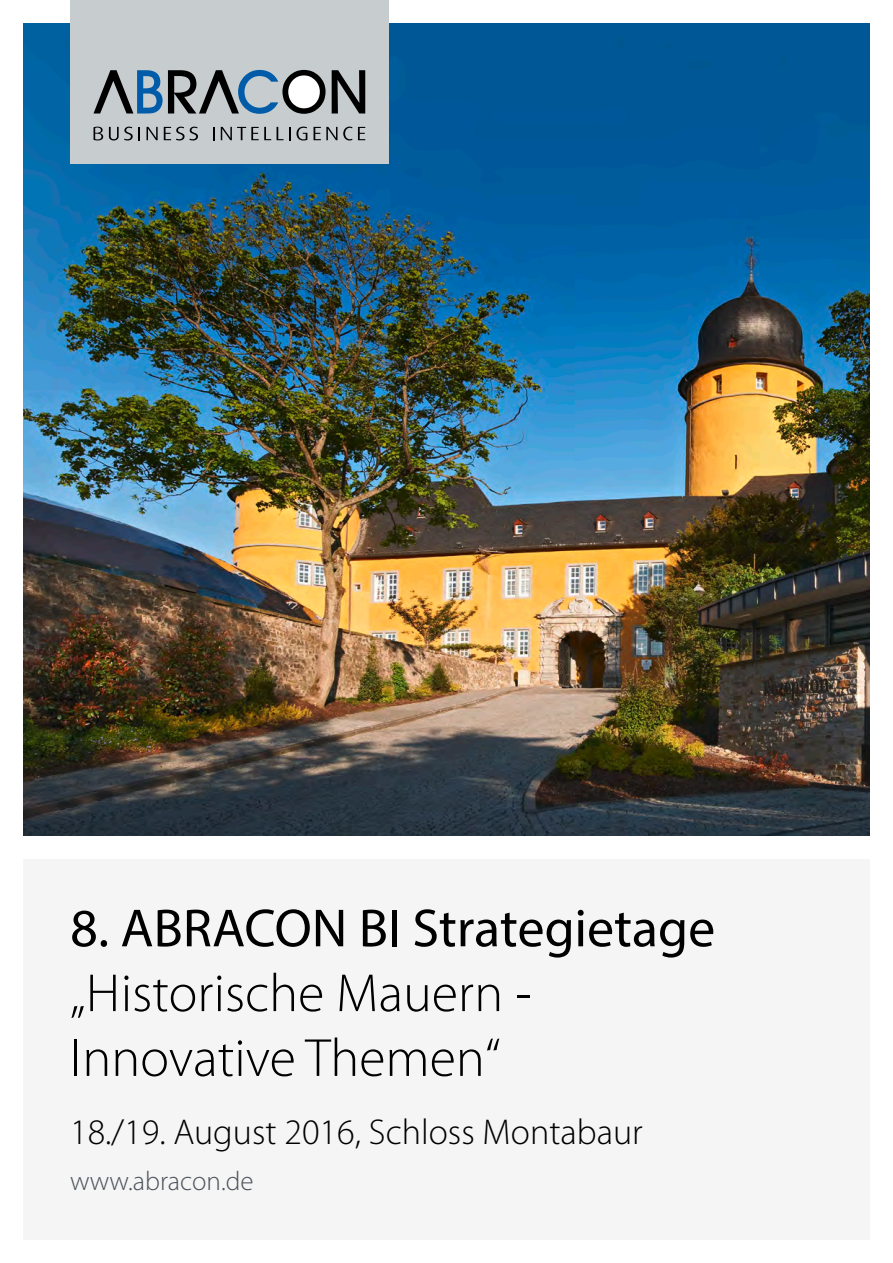
<style>
.page{position:relative;width:893px;height:1263px;background:#fff}
.page>*{position:absolute;margin:0;border:0;box-sizing:border-box;transform-origin:0 0}
.t1{font:300 54px "Myriad Pro";color:#000}
.t2{font:54px "Myriad Pro";color:#000}
.t3{font:300 36px "Myriad Pro";color:#000}
.t4{font:300 27px "Myriad Pro";color:#4c525b}
</style>
<div class="page">
<img style="left:23px;top:23px;width:847px;height:813px">
<div style="left:23px;top:859px;width:847px;height:380px;background:#f5f5f5"></div>
<div style="left:70px;top:0;width:319px;height:164px;background:#c7cccf"></div>
<svg style="left:332px;top:70px;width:33px;height:43px"></svg>
<svg style="left:94px;top:127px;width:9px;height:13px"></svg>
<svg style="left:109px;top:127px;width:24px;height:13px"></svg>
<svg style="left:139px;top:127px;width:1px;height:13px"></svg>
<svg style="left:147px;top:127px;width:11px;height:13px"></svg>
<svg style="left:164px;top:127px;width:34px;height:13px"></svg>
<svg style="left:213px;top:127px;width:2px;height:13px"></svg>
<svg style="left:221px;top:127px;width:50px;height:13px"></svg>
<svg style="left:277px;top:127px;width:6px;height:13px"></svg>
<svg style="left:289px;top:127px;width:18px;height:13px"></svg>
<svg style="left:314px;top:127px;width:23px;height:13px"></svg>
<svg style="left:343px;top:127px;width:9px;height:13px"></svg>
<svg style="left:358px;top:127px;width:7px;height:13px"></svg>
<svg style="left:94px;top:70px;width:232px;height:44px"></svg>
<p class="t2" style="left:70px;top:895px;width:647px">8. ABRACON BI Strategietage</p>
<p class="t1" style="left:70px;top:963px;width:462px">„Historische Mauern -</p>
<p class="t1" style="left:70px;top:1028px;width:432px">Innovative Themen“</p>
<p class="t3" style="left:70px;top:1112px;width:574px">18./19. August 2016, Schloss Montabaur</p>
<p class="t4" style="left:70px;top:1166px;width:185px">www.abracon.de</p>
</div>
